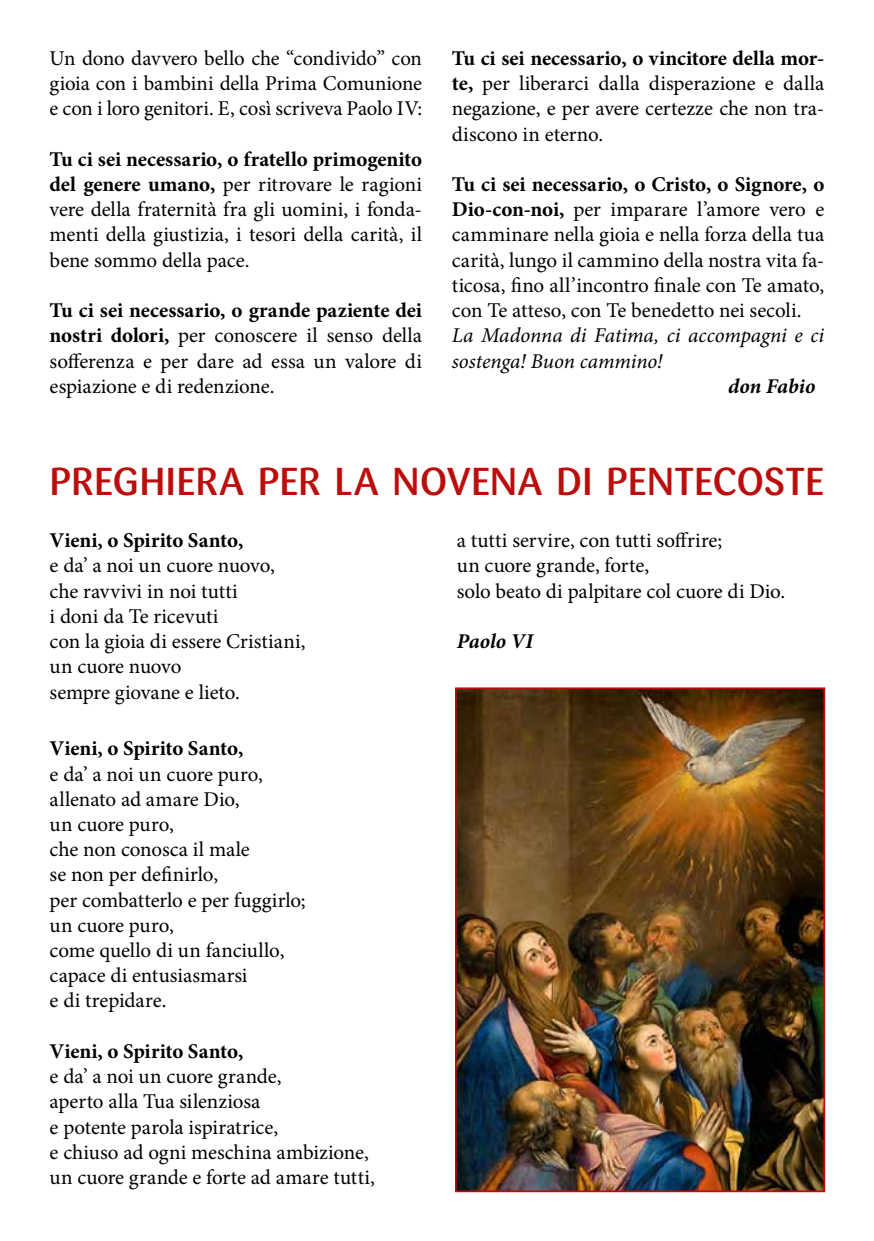
<style>
.page{position:relative;width:874px;height:1241px;background:#fff}
.page>*{position:absolute;margin:0;border:0;box-sizing:border-box;transform-origin:0 0}
.t1{font:500 38.5px "Sari";color:#bb0e0c}
.t2{font:21px/25.2px "Minion Pro";letter-spacing:-.005em;color:#000;text-align:justify}
.t3{font:700 21px "Minion Pro";letter-spacing:-.01em;color:#000}
.t4{font:italic 21px/25.2px "Minion Pro";letter-spacing:-.005em;color:#000}
.t5{font:italic 700 21px "Minion Pro";color:#000}
.s1{font-weight:700}
</style>
<div class="page">
<img style="left:457px;top:690px;width:364px;height:498px">
<div style="left:454px;top:687px;width:370px;height:504px;border:2px solid #bb0e0c"></div>
<p class="t2" style="left:50px;top:46px;width:374px">Un dono davvero bello che “condivido” con gioia con i bambini della Prima Comunione e con i loro genitori. E, così scriveva Paolo IV:</p>
<p class="t2" style="left:50px;top:146px;width:374px"><span class="s1">Tu ci sei necessario, o fratello primogenito del genere umano,</span> per ritrovare le ragioni vere della fraternità fra gli uomini, i fonda&shy;menti della giustizia, i tesori della carità, il bene sommo della pace.</p>
<p class="t2" style="left:50px;top:298px;width:374px"><span class="s1">Tu ci sei necessario, o grande paziente dei nostri dolori,</span> per conoscere il senso della sofferenza e per dare ad essa un valore di espiazione e di redenzione.</p>
<p class="t2" style="left:451px;top:46px;width:374px"><span class="s1">Tu ci sei necessario, o vincitore della mor&shy;te,</span> per liberarci dalla disperazione e dalla negazione, e per avere certezze che non tra&shy;discono in eterno.</p>
<p class="t2" style="left:451px;top:172px;width:374px"><span class="s1">Tu ci sei necessario, o Cristo, o Signore, o Dio-con-noi,</span> per imparare l’amore vero e camminare nella gioia e nella forza della tua carità, lungo il cammino della nostra vita fa&shy;ticosa, fino all’incontro finale con Te amato, con Te atteso, con Te benedetto nei secoli.</p>
<p class="t4" style="left:451px;top:323px;width:374px">La Madonna di Fatima, ci accompagni e ci sostenga! Buon cammino!</p>
<p class="t5" style="left:727px;top:371px;width:89px">don Fabio</p>
<h1 class="t1" style="left:50px;top:459px;width:775px">PREGHIERA PER LA NOVENA DI PENTECOSTE</h1>
<p class="t3" style="left:50px;top:525px;width:195px">Vieni, o Spirito Santo,</p>
<p class="t2" style="left:50px;top:553px;width:257px;text-align:left">e da’ a noi un cuore nuovo, che ravvivi in noi tutti<br>i doni da Te ricevuti<br>con la gioia di essere Cristiani, un cuore nuovo<br>sempre giovane e lieto.</p>
<p class="t3" style="left:50px;top:733px;width:195px">Vieni, o Spirito Santo,</p>
<p class="t2" style="left:50px;top:761px;width:257px;text-align:left">e da’ a noi un cuore puro, allenato ad amare Dio,<br>un cuore puro,<br>che non conosca il male<br>se non per definirlo,<br>per combatterlo e per fuggirlo; un cuore puro,<br>come quello di un fanciullo, capace di entusiasmarsi<br>e di trepidare.</p>
<p class="t3" style="left:50px;top:1036px;width:195px">Vieni, o Spirito Santo,</p>
<p class="t2" style="left:50px;top:1063px;width:326px;text-align:left">e da’ a noi un cuore grande,<br>aperto alla Tua silenziosa<br>e potente parola ispiratrice,<br>e chiuso ad ogni meschina ambizione, un cuore grande e forte ad amare tutti,</p>
<p class="t2" style="left:456px;top:528px;width:330px;text-align:left">a tutti servire, con tutti soffrire;<br>un cuore grande, forte,<br>solo beato di palpitare col cuore di Dio.</p>
<p class="t5" style="left:456px;top:626px;width:78px">Paolo VI</p>
</div>
